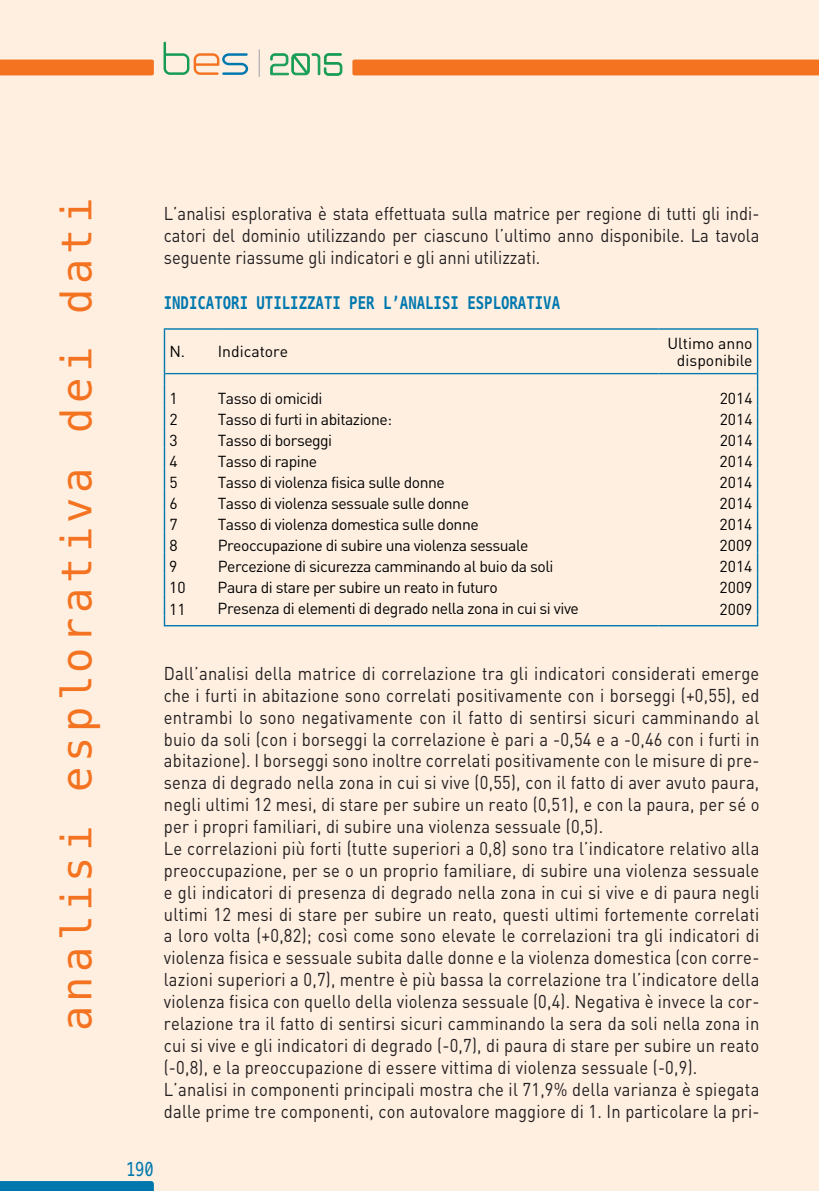
<style>
.page{position:relative;width:819px;height:1191px;background:#feefe1}
.page>*{position:absolute;margin:0;border:0;box-sizing:border-box;transform-origin:0 0}
.t1{font:42px "Menlo";letter-spacing:.11em;color:#f47321}
.t2{font:19.25px "Menlo";color:#0078ae;scale:.8 1}
.t3{font:18.38px/21.9px "DIN";letter-spacing:.015em;color:#231f20;text-align:justify;scale:.9 1}
.t4{font:700 17.5px "Menlo";color:#0078ae;scale:.8 1}
.t5{font:15.75px "DIN";letter-spacing:-.03em;color:#000}
.t6{font:15.75px/17.5px "DIN";color:#000;text-align:right}
</style>
<div class="page">
<div style="left:0;top:60px;width:154px;height:15px;background:#f47321"></div>
<svg style="left:0;top:1181px;width:154px;height:10px;background:#0278ae"></svg>
<div style="left:352px;top:60px;width:467px;height:15px;background:#f47321"></div>
<svg style="left:259px;top:50px;width:1px;height:27px"></svg>
<svg style="left:163px;top:42px;width:85px;height:33px"></svg>
<svg style="left:270px;top:53px;width:72px;height:23px"></svg>
<hr style="left:164px;top:328px;width:53px;height:2px;background:#0078ae">
<hr style="left:164px;top:330px;width:1px;height:43px;background:#0078ae">
<hr style="left:217px;top:328px;width:441px;height:2px;background:#0078ae">
<hr style="left:658px;top:328px;width:100px;height:2px;background:#0078ae">
<hr style="left:756px;top:330px;width:2px;height:43px;background:#0078ae">
<svg style="left:756px;top:373px;width:2px;height:11px"></svg>
<hr style="left:756px;top:384px;width:2px;height:21px;background:#0078ae">
<hr style="left:756px;top:405px;width:2px;height:21px;background:#0078ae">
<hr style="left:756px;top:426px;width:2px;height:21px;background:#0078ae">
<hr style="left:756px;top:447px;width:2px;height:21px;background:#0078ae">
<hr style="left:756px;top:468px;width:2px;height:21px;background:#0078ae">
<hr style="left:756px;top:489px;width:2px;height:21px;background:#0078ae">
<hr style="left:756px;top:510px;width:2px;height:21px;background:#0078ae">
<hr style="left:756px;top:531px;width:2px;height:21px;background:#0078ae">
<hr style="left:756px;top:552px;width:2px;height:21px;background:#0078ae">
<hr style="left:756px;top:573px;width:2px;height:21px;background:#0078ae">
<hr style="left:756px;top:594px;width:2px;height:21px;background:#0078ae">
<svg style="left:164px;top:373px;width:1px;height:252px"></svg>
<svg style="left:756px;top:615px;width:2px;height:10px"></svg>
<hr style="left:164px;top:625px;width:53px;height:1px;background:#0078ae">
<hr style="left:217px;top:625px;width:441px;height:1px;background:#0078ae">
<hr style="left:658px;top:625px;width:100px;height:1px;background:#0078ae">
<hr style="left:165px;top:373px;width:52px;height:1px;background:#0078ae">
<hr style="left:217px;top:373px;width:441px;height:1px;background:#0078ae">
<hr style="left:658px;top:373px;width:98px;height:1px;background:#0078ae">
<h1 class="t1" style="left:48px;top:1031px;width:834px;rotate:-90deg">analisi esplorativa dei dati</h1>
<p class="t3" style="left:164px;top:202px;width:663px">L’analisi esplorativa è stata effettuata sulla matrice per regione di tutti gli indi&shy;catori del dominio utilizzando per ciascuno l’ultimo anno disponibile. La tavola seguente riassume gli indicatori e gli anni utilizzati.</p>
<p class="t4" style="left:164px;top:291px;width:497px">INDICATORI UTILIZZATI PER L’ANALISI ESPLORATIVA</p>
<p class="t6" style="left:169px;top:342px;width:120px">N. Indicatore</p>
<p class="t6" style="left:667px;top:334px;width:87px">Ultimo anno disponibile</p>
<p class="t5" style="left:169px;top:389px;width:10px">1</p>
<p class="t5" style="left:218px;top:389px;width:106px">Tasso di omicidi</p>
<p class="t5" style="left:719px;top:389px;width:34px">2014</p>
<p class="t5" style="left:169px;top:410px;width:10px">2</p>
<p class="t5" style="left:218px;top:410px;width:176px">Tasso di furti in abitazione:</p>
<p class="t5" style="left:719px;top:410px;width:34px">2014</p>
<p class="t5" style="left:169px;top:431px;width:10px">3</p>
<p class="t5" style="left:218px;top:431px;width:116px">Tasso di borseggi</p>
<p class="t5" style="left:719px;top:431px;width:34px">2014</p>
<p class="t5" style="left:169px;top:452px;width:10px">4</p>
<p class="t5" style="left:218px;top:452px;width:101px">Tasso di rapine</p>
<p class="t5" style="left:719px;top:452px;width:34px">2014</p>
<p class="t5" style="left:169px;top:473px;width:10px">5</p>
<p class="t5" style="left:218px;top:473px;width:229px">Tasso di violenza fisica sulle donne</p>
<p class="t5" style="left:719px;top:473px;width:34px">2014</p>
<p class="t5" style="left:169px;top:494px;width:10px">6</p>
<p class="t5" style="left:218px;top:494px;width:253px">Tasso di violenza sessuale sulle donne</p>
<p class="t5" style="left:719px;top:494px;width:34px">2014</p>
<p class="t5" style="left:169px;top:515px;width:10px">7</p>
<p class="t5" style="left:218px;top:515px;width:262px">Tasso di violenza domestica sulle donne</p>
<p class="t5" style="left:719px;top:515px;width:34px">2014</p>
<p class="t5" style="left:169px;top:536px;width:10px">8</p>
<p class="t5" style="left:218px;top:536px;width:312px">Preoccupazione di subire una violenza sessuale</p>
<p class="t5" style="left:719px;top:536px;width:34px">2009</p>
<p class="t5" style="left:169px;top:557px;width:10px">9</p>
<p class="t5" style="left:218px;top:557px;width:337px">Percezione di sicurezza camminando al buio da soli</p>
<p class="t5" style="left:719px;top:557px;width:34px">2014</p>
<p class="t5" style="left:169px;top:578px;width:18px">10</p>
<p class="t5" style="left:218px;top:578px;width:281px">Paura di stare per subire un reato in futuro</p>
<p class="t5" style="left:719px;top:578px;width:34px">2009</p>
<p class="t5" style="left:169px;top:599px;width:18px">11</p>
<p class="t5" style="left:218px;top:599px;width:363px">Presenza di elementi di degrado nella zona in cui si vive</p>
<p class="t5" style="left:719px;top:599px;width:34px">2009</p>
<p class="t3" style="left:164px;top:662px;width:663px;text-align:left">Dall’analisi della matrice di correlazione tra gli indicatori considerati emerge che i furti in abitazione sono correlati positivamente con i borseggi (+0,55), ed entrambi lo sono negativamente con il fatto di sentirsi sicuri camminando al buio da soli (con i borseggi la correlazione è pari a -0,54 e a -0,46 con i furti in abitazione). I borseggi sono inoltre correlati positivamente con le misure di pre&shy;senza di degrado nella zona in cui si vive (0,55), con il fatto di aver avuto paura, negli ultimi 12 mesi, di stare per subire un reato (0,51), e con la paura, per sé o per i propri familiari, di subire una violenza sessuale (0,5).<br>Le correlazioni più forti (tutte superiori a 0,8) sono tra l’indicatore relativo alla preoccupazione, per se o un proprio familiare, di subire una violenza sessuale e gli indicatori di presenza di degrado nella zona in cui si vive e di paura negli ultimi 12 mesi di stare per subire un reato, questi ultimi fortemente correlati a loro volta (+0,82); così come sono elevate le correlazioni tra gli indicatori di violenza fisica e sessuale subita dalle donne e la violenza domestica (con corre&shy;lazioni superiori a 0,7), mentre è più bassa la correlazione tra l’indicatore della violenza fisica con quello della violenza sessuale (0,4). Negativa è invece la cor&shy;relazione tra il fatto di sentirsi sicuri camminando la sera da soli nella zona in cui si vive e gli indicatori di degrado (-0,7), di paura di stare per subire un reato (-0,8), e la preoccupazione di essere vittima di violenza sessuale (-0,9).<br>L’analisi in componenti principali mostra che il 71,9% della varianza è spiegata dalle prime tre componenti, con autovalore maggiore di 1. In particolare la pri-</p>
<p class="t2" style="left:126px;top:1155px;width:36px">190</p>
</div>
